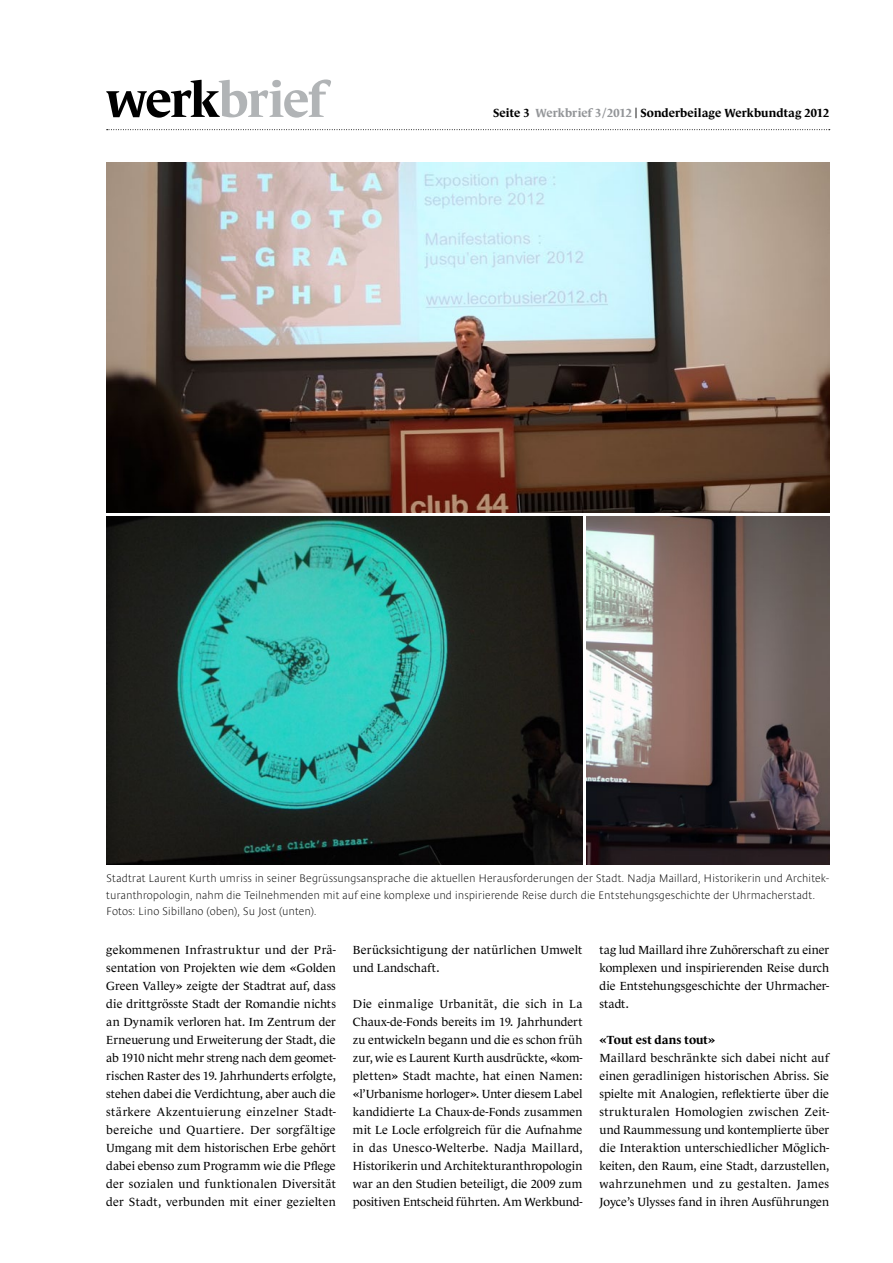
<style>
.page{position:relative;width:893px;height:1263px;background:#fff}
.page>*{position:absolute;margin:0;border:0;box-sizing:border-box;transform-origin:0 0}
.t1{font:12px/18px "Le Monde Journal Std";letter-spacing:.01em;color:#000;text-align:justify}
.t2{font:700 12px "Le Monde Journal Std";letter-spacing:.005em;color:#000}
.t3{font:200 11.25px/16.5px "Le Monde Sans Std";letter-spacing:-.005em;color:#000}
.s1{color:#939598}
.s2{font-size:10.5px}
</style>
<div class="page">
<svg style="left:107px;top:129px;width:723px;height:1px"></svg>
<svg style="left:106px;top:80px;width:225px;height:38px"></svg>
<img style="left:106px;top:517px;width:477px;height:347px">
<img style="left:587px;top:517px;width:242px;height:347px">
<img style="left:106px;top:162px;width:723px;height:350px">
<p class="t2" style="left:493px;top:106px;width:337px">Seite 3 <span class="s1">Werkbrief 3/2012</span> <span class="s2">|</span> Sonderbeilage Werkbundtag 2012</p>
<p class="t3" style="left:106px;top:870px;width:724px">Stadtrat Laurent Kurth umriss in seiner Begrüssungsansprache die aktuellen Herausforderungen der Stadt. Nadja Maillard, Historikerin und Architek&shy;turanthropologin, nahm die Teilnehmenden mit auf eine komplexe und inspirierende Reise durch die Entstehungsgeschichte der Uhrmacherstadt.<br>Fotos: Lino Sibillano (oben), Su Jost (unten).</p>
<p class="t1" style="left:600px;top:941px;width:231px">tag lud Maillard ihre Zuhörerschaft zu einer komplexen und inspirierenden Reise durch die Entstehungsgeschichte der Uhrmacher&shy;stadt.</p>
<p class="t2" style="left:600px;top:1033px;width:117px">«Tout est dans tout»</p>
<p class="t1" style="left:600px;top:1049px;width:231px">Maillard beschränkte sich dabei nicht auf einen geradlinigen historischen Abriss. Sie spielte mit Analogien, reflektierte über die strukturalen Homologien zwischen Zeit&shy;und Raummessung und kontemplierte über die Interaktion unterschiedlicher Möglich&shy;keiten, den Raum, eine Stadt, darzustellen, wahrzunehmen und zu gestalten. James Joyce’s Ulysses fand in ihren Ausführungen</p>
<p class="t1" style="left:106px;top:941px;width:231px">gekommenen Infrastruktur und der Prä&shy;sentation von Projekten wie dem «Golden Green Valley» zeigte der Stadtrat auf, dass die drittgrösste Stadt der Romandie nichts an Dynamik verloren hat. Im Zentrum der Erneuerung und Erweiterung der Stadt, die ab 1910 nicht mehr streng nach dem geomet&shy;rischen Raster des 19. Jahrhunderts erfolgte, stehen dabei die Verdichtung, aber auch die stärkere Akzentuierung einzelner Stadt&shy;bereiche und Quartiere. Der sorgfältige Umgang mit dem historischen Erbe gehört dabei ebenso zum Programm wie die Pflege der sozialen und funktionalen Diversität der Stadt, verbunden mit einer gezielten</p>
<p class="t1" style="left:353px;top:941px;width:231px">Berücksichtigung der natürlichen Umwelt und Landschaft.</p>
<p class="t1" style="left:353px;top:995px;width:231px">Die einmalige Urbanität, die sich in La Chaux-de-Fonds bereits im 19. Jahrhundert zu entwickeln begann und die es schon früh zur, wie es Laurent Kurth ausdrückte, «kom&shy;pletten» Stadt machte, hat einen Namen: «l’Urbanisme horloger». Unter diesem Label kandidierte La Chaux-de-Fonds zusammen mit Le Locle erfolgreich für die Aufnahme in das Unesco-Welterbe. Nadja Maillard, Historikerin und Architekturanthropologin war an den Studien beteiligt, die 2009 zum positiven Entscheid führten. Am Werkbund-</p>
</div>
